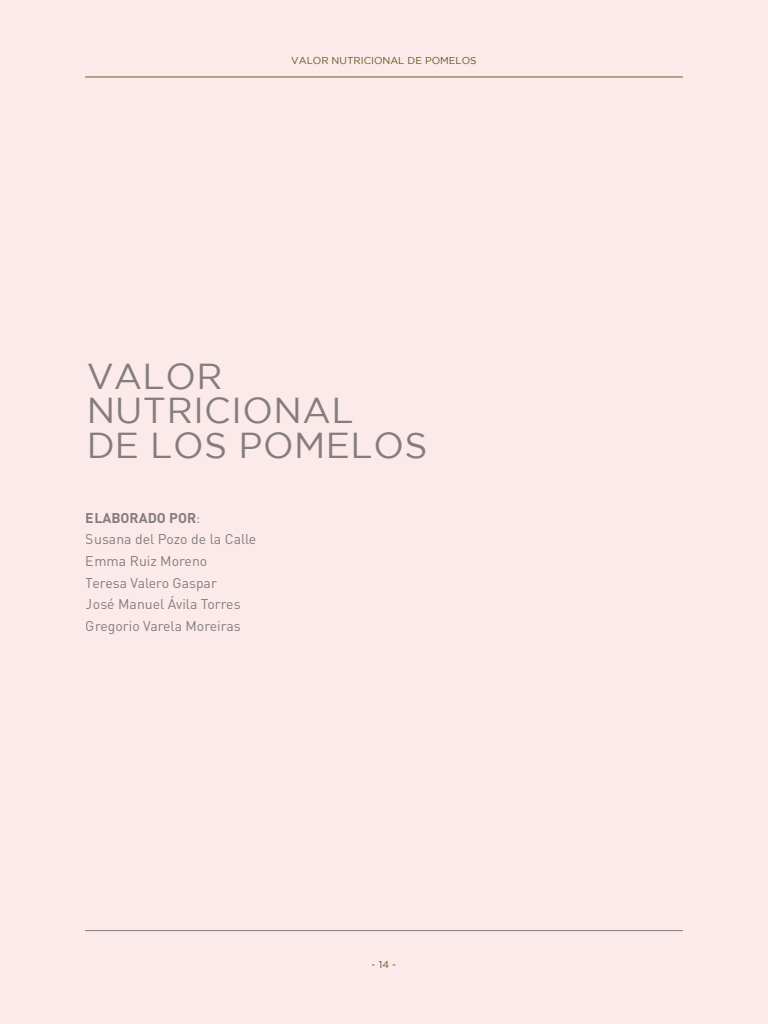
<style>
.page{position:relative;width:768px;height:1024px;background:#fbeae9}
.page>*{position:absolute;margin:0;border:0;box-sizing:border-box;transform-origin:0 0}
.t1{font:36px/35px "Gotham";letter-spacing:.015em;color:#87888a}
.t2{font:14px/21.7px "DIN";color:#87888a}
.t3{font:10px "Gotham";color:#635e21}
.s1{font-weight:700}
</style>
<div class="page">
<hr style="left:85px;top:930px;width:598px;height:1px;background:#87888a">
<hr style="left:85px;top:77px;width:598px;height:1px;background:#635e21">
<p class="t3" style="left:291px;top:55px;width:187px">VALOR NUTRICIONAL DE POMELOS</p>
<h1 class="t1" style="left:86px;top:358px;width:343px">VALOR<br>NUTRICIONAL<br>DE LOS POMELOS</h1>
<p class="t2" style="left:86px;top:506px;width:172px"><span class="s1">ELABORADO POR</span>:<br>Susana del Pozo de la Calle<br>Emma Ruiz Moreno<br>Teresa Valero Gaspar<br>José Manuel Ávila Torres<br>Gregorio Varela Moreiras</p>
<p class="t3" style="left:372px;top:959px;width:26px">- 14 -</p>
</div>
